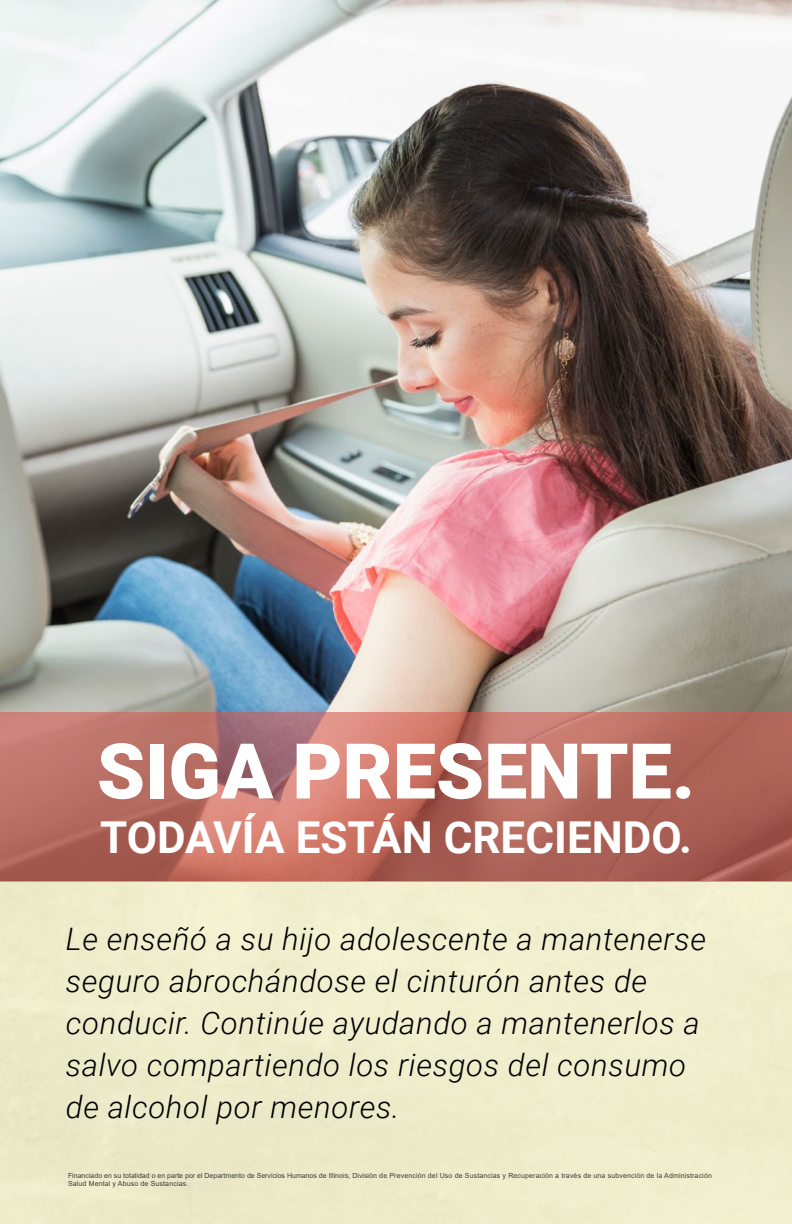
<style>
.page{position:relative;width:792px;height:1224px;background:#fff}
.page>*{position:absolute;margin:0;border:0;box-sizing:border-box;transform-origin:0 0}
.t1{font:900 77px "Roboto";color:#fff}
.t2{font:700 44px "Roboto";color:#fff}
.t3{font:italic 300 31px/42px "Roboto";letter-spacing:.02em;color:#000}
.t4{font:7px/8.4px "Arial";letter-spacing:.02em;color:#3b3c36}
</style>
<div class="page">
<div style="left:0;top:879px;width:792px;height:345px;background:#f0edcd"></div>
<img style="left:0;top:0;width:792px;height:712px">
<svg style="left:0;top:712px;width:792px;height:170px;background:#b86c62"></svg>
<h1 class="t1" style="left:97px;top:717px;width:600px">SIGA PRESENTE.</h1>
<h2 class="t2" style="left:100px;top:806px;width:593px">TODAVÍA ESTÁN CRECIENDO.</h2>
<h3 class="t3" style="left:66px;top:917px;width:642px">Le enseñó a su hijo adolescente a mantenerse seguro abrochándose el cinturón antes de conducir. Continúe ayudando a mantenerlos a salvo compartiendo los riesgos del consumo de alcohol por menores.</h3>
<p class="t4" style="left:68px;top:1171px;width:645px">Financiado en su totalidad o en parte por el Departmento de Servicios Humanos de IllinoiS, División de Prevención del Uso de Sustancias y Recuperación a través de una subvención de la Administración<br>Salud Mental y Abuso de Sustancias.</p>
</div>
